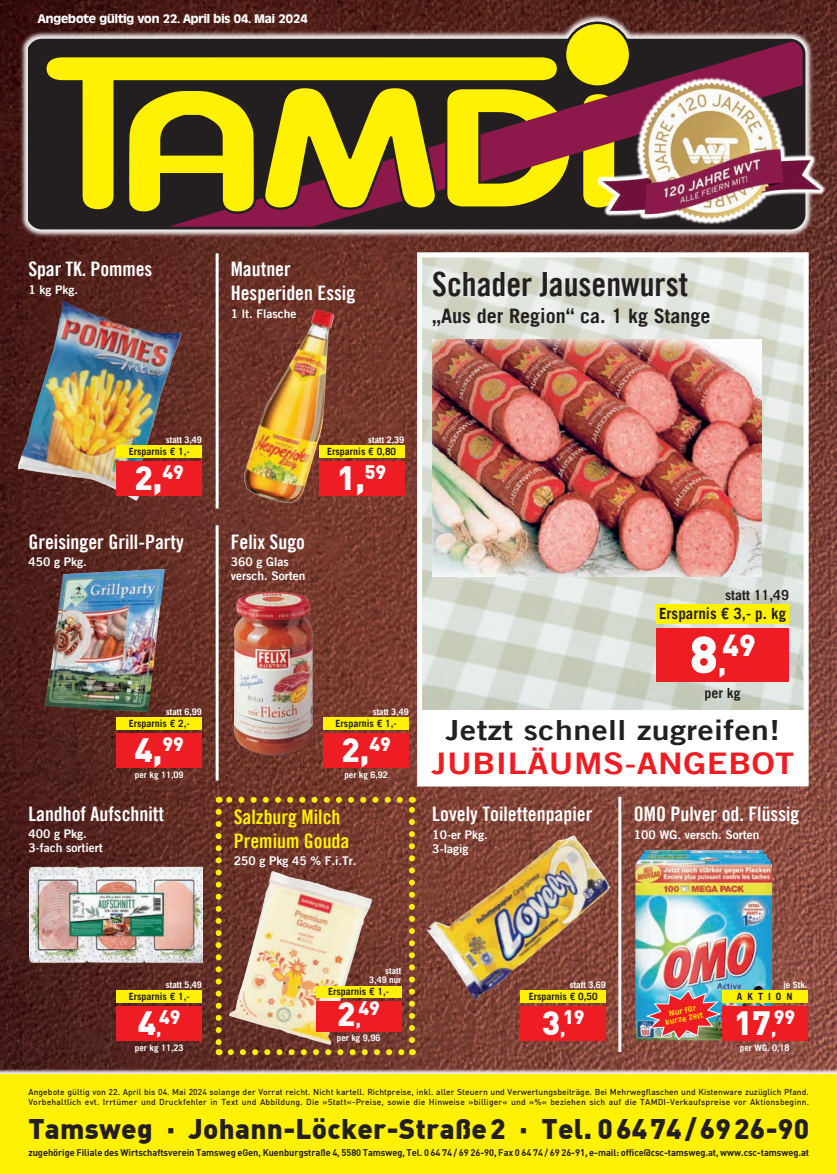
<style>
.page{position:relative;width:837px;height:1174px;background:#fff}
.page>*{position:absolute;margin:0;border:0;box-sizing:border-box;transform-origin:0 0}
.t1{font:900 51.2px "DIN";color:#fff}
.t2{font:33.4px "Trade Gothic LT Bold Cond Twenty";color:#231f20}
.t3{font:900 33px "DIN";color:#fff}
.t4{font:29.8px "Trade Gothic LT Bold Two";letter-spacing:.015em;color:#ee1d23;scale:1.15 1}
.t5{font:900 29.8px "DIN";color:#fff}
.t6{font:900 27.8px "DIN";letter-spacing:.01em;color:#231f20}
.t7{font:27.8px "Trade Gothic LT Bold Two";letter-spacing:.015em;color:#231f20;scale:1.15 1}
.t8{font:20px/24px "Trade Gothic LT Bold Cond Twenty";color:#fff}
.t9{font:700 20px "Trade Gothic LT";color:#231f20}
.t10{font:20px/24px "Trade Gothic LT Bold Cond Twenty";color:#fff101}
.t11{font:900 19.2px "DIN";color:#fff}
.t12{font:700 15.5px "Trade Gothic LT";color:#231f20}
.t13{font:700 13.9px "Trade Gothic LT";color:#231f20}
.t14{font:12px/14.4px "Trade Gothic LT Bold Two";color:#fff}
.t15{font:700 12px "Ravenna";color:#fff}
.t16{font:700 10px "Trade Gothic LT";color:#231f20}
.t17{font:9.5px "DIN Bold";letter-spacing:-.005em;color:#231f20}
.t18{font:700 9px/9px "Trade Gothic LT";color:#fff;text-align:right}
.t19{font:500 8.5px/10.2px "DIN";letter-spacing:.005em;color:#231f20}
.t20{font:600 7.9px/8.2px "Ravenna";color:#fff101;text-align:center}
.s1{font-size:27.9px}
.s2{font-size:18px}
.s3{font-size:8px}
</style>
<div class="page">
<img style="left:0;top:0;width:836px;height:1068px">
<div style="left:0;top:1068px;width:836px;height:106px;background:#fff;opacity:.9"></div>
<div style="left:0;top:1074px;width:836px;height:100px;background:#fff101"></div>
<img style="left:423px;top:258px;width:379px;height:452px">
<div style="left:417px;top:252px;width:391px;height:534px;border:5px solid #fff"></div>
<svg style="left:418px;top:710px;width:388px;height:73px"></svg>
<div style="left:20px;top:13px;width:793px;height:224px;background:#fff;opacity:.9"></div>
<svg style="left:126px;top:229px;width:447px;height:14px;background:#916c65"></svg>
<svg style="left:28px;top:39px;width:777px;height:190px;background:#857118"></svg>
<div style="left:565px;top:23px;width:65px;height:64px;background:#fff101;border-radius:50%"></div>
<div style="left:563px;top:22px;width:68px;height:66px;border:2px solid #231f20;border-radius:50%"></div>
<svg style="left:596px;top:77px;width:229px;height:147px;background:#784e3c"></svg>
<img style="left:602px;top:83px;width:217px;height:136px">
<hr style="left:215px;top:525px;width:3px;height:255px;background:#fff">
<hr style="left:215px;top:253px;width:3px;height:255px;background:#fff">
<img style="left:18px;top:300px;width:164px;height:201px">
<img style="left:432px;top:340px;width:328px;height:237px">
<img style="left:243px;top:310px;width:91px;height:193px">
<img style="left:45px;top:569px;width:116px;height:143px">
<img style="left:233px;top:591px;width:81px;height:165px">
<img style="left:635px;top:850px;width:136px;height:190px">
<div style="left:319px;top:445px;width:85px;height:13px;background:#fff101"></div>
<div style="left:319px;top:461px;width:85px;height:34px;background:#ee1d23"></div>
<div style="left:117px;top:718px;width:85px;height:12px;background:#fff101"></div>
<div style="left:117px;top:733px;width:85px;height:35px;background:#ee1d23"></div>
<div style="left:721px;top:990px;width:86px;height:13px;background:#fff101"></div>
<div style="left:721px;top:1006px;width:86px;height:34px;background:#ee1d23"></div>
<div style="left:656px;top:604px;width:132px;height:19px;background:#fff101"></div>
<div style="left:656px;top:628px;width:132px;height:54px;background:#ee1d23"></div>
<div style="left:117px;top:445px;width:85px;height:13px;background:#fff101"></div>
<div style="left:117px;top:461px;width:85px;height:34px;background:#ee1d23"></div>
<hr style="left:618px;top:797px;width:3px;height:255px;background:#fff">
<img style="left:29px;top:828px;width:173px;height:173px">
<div style="left:117px;top:990px;width:85px;height:13px;background:#fff101"></div>
<div style="left:117px;top:1006px;width:85px;height:34px;background:#ee1d23"></div>
<img style="left:426px;top:836px;width:145px;height:164px">
<div style="left:520px;top:990px;width:85px;height:13px;background:#fff101"></div>
<div style="left:520px;top:1006px;width:85px;height:34px;background:#ee1d23"></div>
<div style="left:323px;top:718px;width:85px;height:12px;background:#fff101"></div>
<div style="left:323px;top:733px;width:85px;height:35px;background:#ee1d23"></div>
<svg style="left:231px;top:1049px;width:175px;height:6px"></svg>
<svg style="left:215px;top:812px;width:6px;height:243px"></svg>
<svg style="left:409px;top:797px;width:6px;height:243px"></svg>
<svg style="left:218px;top:797px;width:181px;height:6px"></svg>
<img style="left:229px;top:880px;width:124px;height:165px">
<img style="left:644px;top:989px;width:77px;height:51px">
<div style="left:316px;top:986px;width:85px;height:11px;background:#fff101"></div>
<div style="left:316px;top:1000px;width:85px;height:31px;background:#ee1d23"></div>
<h3 class="t15" style="left:38px;top:12px;width:271px">Angebote gültig von 22. April bis 04. Mai 2024</h3>
<h3 class="t8" style="left:28px;top:257px;width:125px">Spar TK. Pommes</h3>
<h3 class="t14" style="left:28px;top:282px;width:51px">1 kg Pkg.</h3>
<h3 class="t8" style="left:231px;top:257px;width:126px">Mautner<br>Hesperiden Essig</h3>
<h3 class="t14" style="left:231px;top:306px;width:67px">1 lt. Flasche</h3>
<h2 class="t2" style="left:432px;top:264px;width:257px">Schader Jausenwurst</h2>
<h3 class="t9" style="left:432px;top:304px;width:280px">„Aus der Region“ ca. 1 kg Stange</h3>
<p class="t18" style="left:166px;top:435px;width:38px">statt 3,49</p>
<p class="t16" style="left:129px;top:445px;width:63px">Ersparnis € 1,-</p>
<h3 class="t3" style="left:134px;top:456px;width:51px">2,<sup>49</sup></h3>
<h3 class="t8" style="left:28px;top:529px;width:157px">Greisinger Grill-Party</h3>
<h3 class="t14" style="left:28px;top:554px;width:60px">450 g Pkg.</h3>
<p class="t18" style="left:166px;top:707px;width:38px">statt 6,99</p>
<p class="t16" style="left:129px;top:717px;width:63px">Ersparnis € 2,-</p>
<h3 class="t3" style="left:134px;top:728px;width:51px">4,<sup>99</sup></h3>
<p class="t18" style="left:135px;top:770px;width:50px">per kg 11,09</p>
<h3 class="t8" style="left:28px;top:801px;width:137px">Landhof Aufschnitt</h3>
<h3 class="t14" style="left:28px;top:826px;width:76px">400 g Pkg.<br>3-fach sortiert</h3>
<h3 class="t8" style="left:231px;top:529px;width:76px">Felix Sugo</h3>
<h3 class="t14" style="left:231px;top:554px;width:76px">360 g Glas versch. Sorten</h3>
<p class="t18" style="left:368px;top:435px;width:38px">statt 2,39</p>
<p class="t16" style="left:327px;top:445px;width:70px">Ersparnis € 0,80</p>
<h3 class="t3" style="left:337px;top:456px;width:51px">1,<sup>59</sup></h3>
<p class="t18" style="left:372px;top:707px;width:38px">statt 3,49</p>
<p class="t16" style="left:335px;top:717px;width:63px">Ersparnis € 1,-</p>
<h3 class="t3" style="left:341px;top:728px;width:51px">2,<sup>49</sup></h3>
<p class="t18" style="left:344px;top:770px;width:45px">per kg 6,92</p>
<h3 class="t10" style="left:234px;top:804px;width:117px">Salzburg Milch<br>Premium Gouda</h3>
<h3 class="t14" style="left:234px;top:853px;width:124px">250 g Pkg 45 % F.i.Tr.</h3>
<h3 class="t13" style="left:724px;top:586px;width:65px">statt 11,49</h3>
<h3 class="t12" style="left:659px;top:604px;width:128px">Ersparnis € 3,- p. kg</h3>
<h1 class="t1" style="left:689px;top:620px;width:38px">8<span class="s1">,</span></h1>
<h3 class="t5" style="left:722px;top:625px;width:35px">49</h3>
<h3 class="t13" style="left:704px;top:684px;width:38px">per kg</h3>
<h3 class="t7" style="left:445px;top:712px;width:292px">Jetzt schnell zugreifen!</h3>
<h3 class="t4" style="left:431px;top:744px;width:317px">JUBILÄUMS-ANGEBOT</h3>
<h3 class="t8" style="left:432px;top:802px;width:161px">Lovely Toilettenpapier</h3>
<h3 class="t14" style="left:432px;top:827px;width:57px">10-er Pkg.<br>3-lagig</h3>
<h3 class="t8" style="left:633px;top:802px;width:167px">OMO Pulver od. Flüssig</h3>
<h3 class="t14" style="left:633px;top:827px;width:127px">100 WG. versch. Sorten</h3>
<p class="t18" style="left:166px;top:980px;width:38px">statt 5,49</p>
<p class="t16" style="left:129px;top:990px;width:63px">Ersparnis € 1,-</p>
<h3 class="t3" style="left:138px;top:1001px;width:25px">4<span class="s2">,</span></h3>
<h3 class="t11" style="left:159px;top:1004px;width:23px">49</h3>
<p class="t18" style="left:135px;top:1042px;width:50px">per kg 11,23</p>
<p class="t18" style="left:369px;top:966px;width:34px">statt<br>3,49 nur</p>
<p class="t16" style="left:328px;top:985px;width:63px">Ersparnis € 1,-</p>
<h3 class="t3" style="left:337px;top:991px;width:25px">2<span class="s2">,</span></h3>
<h3 class="t11" style="left:358px;top:995px;width:23px">49</h3>
<p class="t18" style="left:337px;top:1033px;width:45px">per kg 9,96</p>
<p class="t18" style="left:569px;top:980px;width:38px">statt 3,69</p>
<p class="t16" style="left:528px;top:990px;width:70px">Ersparnis € 0,50</p>
<h3 class="t3" style="left:541px;top:1001px;width:25px">3<span class="s2">,</span></h3>
<h3 class="t11" style="left:563px;top:1004px;width:23px">19</h3>
<p class="t20" style="left:662px;top:1010px;width:40px;rotate:-12deg">Nur für kurze Zeit</p>
<p class="t18" style="left:783px;top:980px;width:26px">je Stk.</p>
<p class="t16" style="left:736px;top:990px;width:57px">AKTION</p>
<h3 class="t3" style="left:734px;top:1001px;width:43px">17<span class="s2">,</span></h3>
<h3 class="t11" style="left:773px;top:1004px;width:23px">99</h3>
<p class="t18" style="left:739px;top:1042px;width:51px">per WG. 0,18</p>
<p class="t19" style="left:28px;top:1086px;width:782px">Angebote gültig von 22. April bis 04. Mai 2024 solange der Vorrat reicht. Nicht kartell. Richtpreise, inkl. aller Steuern und Verwertungsbeiträge. Bei Mehrwegflaschen und Kistenware zuzüglich Pfand.<br>Vorbehaltlich evt. Irrtümer und Druckfehler in Text und Abbildung. Die »Statt«-Preise, sowie die Hinweise »billiger« und »%« beziehen sich auf die TAMDI-Verkaufspreise vor Aktionsbeginn<span class="s3">.</span></p>
<h3 class="t6" style="left:28px;top:1110px;width:782px">Tamsweg ∙ Johann-Löcker-Straße 2 ∙ Tel. 0 64 74 / 69 26-90</h3>
<p class="t17" style="left:28px;top:1146px;width:782px">zugehörige Filiale des Wirtschaftsverein Tamsweg eGen, Kuenburgstraße 4, 5580 Tamsweg, Tel. 0 64 74 / 69 26-90, Fax 0 64 74 / 69 26-91, e-mail: office@csc-tamsweg.at, www.csc-tamsweg.at</p>
</div>
